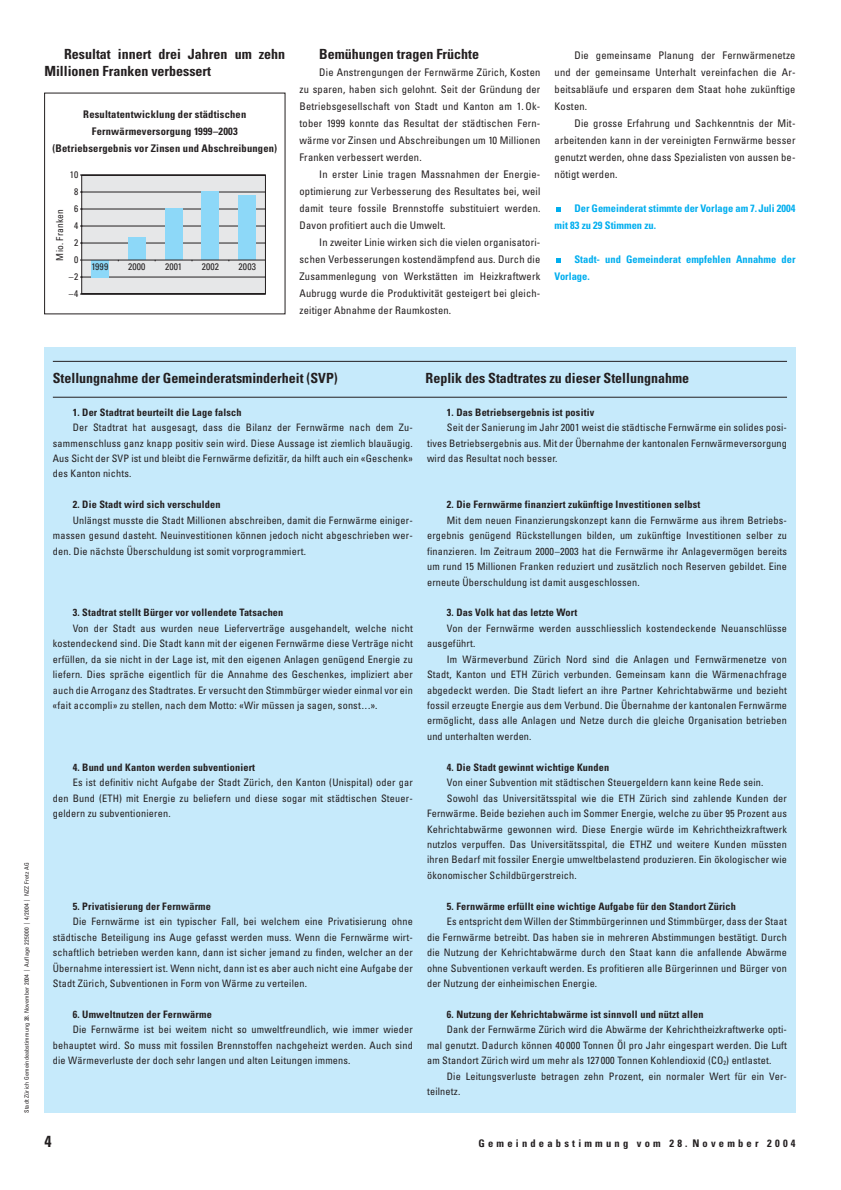
<style>
.page{position:relative;width:841px;height:1190px;background:#fff}
.page>*{position:absolute;margin:0;border:0;box-sizing:border-box;transform-origin:0 0}
.t1{font:700 condensed 16px "Univers";color:#231f20}
.t2{font:700 condensed 14px/17px "Univers";color:#231f20}
.t3{font:condensed 10.5px/17px "Univers";letter-spacing:.02em;color:#231f20;text-align:justify}
.t4{font:700 condensed 10.5px/17px "Univers";color:#00aeef}
.t5{font:700 condensed 10.5px/17px "Univers";letter-spacing:.02em;color:#231f20;text-align:center}
.t6{font:700 condensed 10.5px "Univers";letter-spacing:.305em;color:#231f20}
.t7{font:condensed 10.2px/15.4px "Univers";letter-spacing:.02em;color:#231f20;text-align:justify}
.t8{font:700 condensed 10.2px "Univers";letter-spacing:.02em;color:#231f20}
.t9{font:condensed 9.5px/17px "Univers";letter-spacing:.02em;color:#231f20;text-align:center}
.t10{font:condensed 6px "Univers";letter-spacing:.03em;color:#231f20}
</style>
<div class="page">
<svg style="left:556px;top:258px;width:5px;height:5px"></svg>
<svg style="left:556px;top:207px;width:5px;height:5px"></svg>
<div style="left:44px;top:348px;width:752px;height:765px;background:#c6eafb"></div>
<hr style="left:53px;top:361px;width:734px;height:1px;background:#231f20">
<hr style="left:53px;top:397px;width:734px;height:1px;background:#231f20">
<svg style="left:80px;top:174px;width:186px;height:121px;background:#d3d5d6"></svg>
<div style="left:91px;top:260px;width:17px;height:18px;background:#8dd8f8"></div>
<div style="left:128px;top:237px;width:17px;height:23px;background:#8dd8f8"></div>
<div style="left:165px;top:208px;width:17px;height:52px;background:#8dd8f8"></div>
<div style="left:202px;top:191px;width:17px;height:69px;background:#8dd8f8"></div>
<div style="left:239px;top:195px;width:17px;height:65px;background:#8dd8f8"></div>
<hr style="left:80px;top:260px;width:186px;height:1px;background:#231f20">
<h2 class="t2" style="left:44px;top:46px;width:242px;text-indent:20px">Resultat innert drei Jahren um zehn<br>Millionen Franken verbessert</h2>
<p class="t5" style="left:53px;top:107px;width:226px">Resultatentwicklung der städtischen<br>Fernwärmeversorgung 1999–2003 (Betriebsergebnis vor Zinsen und Abschreibungen)</p>
<p class="t9" style="left:69px;top:167px;width:11px">10<br>8<br>6<br>4<br>2<br>0 –2 –4</p>
<p class="t9" style="left:52px;top:261px;width:53px;rotate:-90deg">Mio. Franken</p>
<p class="t9" style="left:92px;top:259px;width:18px">1999</p>
<p class="t9" style="left:128px;top:259px;width:19px">2000</p>
<p class="t9" style="left:165px;top:259px;width:18px">2001</p>
<p class="t9" style="left:202px;top:259px;width:19px">2002</p>
<p class="t9" style="left:239px;top:259px;width:19px">2003</p>
<h2 class="t2" style="left:319px;top:46px;width:161px">Bemühungen tragen Früchte</h2>
<p class="t3" style="left:299px;top:64px;width:242px;text-indent:20px">Die Anstrengungen der Fernwärme Zürich, Kosten zu sparen, haben sich gelohnt. Seit der Gründung der Betriebsgesellschaft von Stadt und Kanton am 1. Ok&shy;tober 1999 konnte das Resultat der städtischen Fern&shy;wärme vor Zinsen und Abschreibungen um 10 Millionen Franken verbessert werden.</p>
<p class="t3" style="left:299px;top:166px;width:242px;text-indent:20px">In erster Linie tragen Massnahmen der Energie&shy;optimierung zur Verbesserung des Resultates bei, weil damit teure fossile Brennstoffe substituiert werden.<br>Davon profitiert auch die Umwelt.</p>
<p class="t3" style="left:299px;top:234px;width:242px;text-indent:20px">In zweiter Linie wirken sich die vielen organisatori&shy;schen Verbesserungen kostendämpfend aus. Durch die Zusammenlegung von Werkstätten im Heizkraftwerk Aubrugg wurde die Produktivität gesteigert bei gleich&shy;zeitiger Abnahme der Raumkosten.</p>
<p class="t3" style="left:555px;top:47px;width:242px;text-indent:20px">Die gemeinsame Planung der Fernwärmenetze und der gemeinsame Unterhalt vereinfachen die Ar&shy;beitsabläufe und ersparen dem Staat hohe zukünftige Kosten.</p>
<p class="t3" style="left:555px;top:115px;width:242px;text-indent:20px">Die grosse Erfahrung und Sachkenntnis der Mit&shy;arbeitenden kann in der vereinigten Fernwärme besser genutzt werden, ohne dass Spezialisten von aussen be&shy;nötigt werden.</p>
<p class="t4" style="left:555px;top:200px;width:242px;text-indent:20px">Der Gemeinderat stimmte der Vorlage am 7. Juli 2004 mit 83 zu 29 Stimmen zu.</p>
<p class="t4" style="left:555px;top:251px;width:242px;text-indent:20px">Stadt- und Gemeinderat empfehlen Annahme der<br>Vorlage.</p>
<p class="t10" style="left:24px;top:1113px;width:252px;rotate:-90deg">Stadt Zürich Gemeindeabstimmung 28. November 2004 | Auflage 225 000 | 4/2004 | NZZ Fretz AG</p>
<h2 class="t2" style="left:53px;top:371px;width:286px">Stellungnahme der Gemeinderatsminderheit (SVP)</h2>
<h2 class="t2" style="left:426px;top:371px;width:265px">Replik des Stadtrates zu dieser Stellungnahme</h2>
<p class="t8" style="left:73px;top:408px;width:170px">1. Der Stadtrat beurteilt die Lage falsch</p>
<p class="t7" style="left:53px;top:421px;width:362px;text-indent:20px">Der Stadtrat hat ausgesagt, dass die Bilanz der Fernwärme nach dem Zu&shy;sammenschluss ganz knapp positiv sein wird. Diese Aussage ist ziemlich blauäugig.<br>Aus Sicht der SVP ist und bleibt die Fernwärme defizitär, da hilft auch ein «Geschenk» des Kanton nichts.</p>
<p class="t8" style="left:73px;top:501px;width:149px">2. Die Stadt wird sich verschulden</p>
<p class="t7" style="left:53px;top:513px;width:362px;text-indent:20px">Unlängst musste die Stadt Millionen abschreiben, damit die Fernwärme einiger&shy;massen gesund dasteht. Neuinvestitionen können jedoch nicht abgeschrieben wer&shy;den. Die nächste Überschuldung ist somit vorprogrammiert.</p>
<p class="t8" style="left:447px;top:408px;width:149px">1. Das Betriebsergebnis ist positiv</p>
<p class="t7" style="left:427px;top:421px;width:362px;text-indent:20px">Seit der Sanierung im Jahr 2001 weist die städtische Fernwärme ein solides posi&shy;tives Betriebsergebnis aus. Mit der Übernahme der kantonalen Fernwärmeversorgung wird das Resultat noch besser.</p>
<p class="t8" style="left:447px;top:501px;width:255px">2. Die Fernwärme finanziert zukünftige Investitionen selbst</p>
<p class="t7" style="left:427px;top:513px;width:362px;text-indent:20px">Mit dem neuen Finanzierungskonzept kann die Fernwärme aus ihrem Betriebs&shy;ergebnis genügend Rückstellungen bilden, um zukünftige Investitionen selber zu finanzieren. Im Zeitraum 2000–2003 hat die Fernwärme ihr Anlagevermögen bereits um rund 15 Millionen Franken reduziert und zusätzlich noch Reserven gebildet. Eine erneute Überschuldung ist damit ausgeschlossen.</p>
<p class="t8" style="left:447px;top:609px;width:132px">3. Das Volk hat das letzte Wort</p>
<p class="t7" style="left:427px;top:621px;width:362px;text-indent:20px">Von der Fernwärme werden ausschliesslich kostendeckende Neuanschlüsse ausgeführt.</p>
<p class="t7" style="left:427px;top:652px;width:362px;text-indent:20px">Im Wärmeverbund Zürich Nord sind die Anlagen und Fernwärmenetze von Stadt, Kanton und ETH Zürich verbunden. Gemeinsam kann die Wärmenachfrage abgedeckt werden. Die Stadt liefert an ihre Partner Kehrichtabwärme und bezieht fossil erzeugte Energie aus dem Verbund. Die Übernahme der kantonalen Fernwärme ermöglicht, dass alle Anlagen und Netze durch die gleiche Organisation betrieben und unterhalten werden.</p>
<p class="t8" style="left:447px;top:763px;width:164px">4. Die Stadt gewinnt wichtige Kunden</p>
<p class="t7" style="left:447px;top:776px;width:318px">Von einer Subvention mit städtischen Steuergeldern kann keine Rede sein.</p>
<p class="t7" style="left:447px;top:791px;width:342px">Sowohl das Universitätsspital wie die ETH Zürich sind zahlende Kunden der</p>
<p class="t7" style="left:427px;top:807px;width:362px">Fernwärme. Beide beziehen auch im Sommer Energie, welche zu über 95 Prozent aus</p>
<p class="t7" style="left:427px;top:822px;width:362px">Kehrichtabwärme gewonnen wird. Diese Energie würde im Kehrichtheizkraftwerk</p>
<p class="t7" style="left:427px;top:838px;width:362px">nutzlos verpuffen. Das Universitätsspital, die ETHZ und weitere Kunden müssten</p>
<p class="t7" style="left:427px;top:853px;width:362px">ihren Bedarf mit fossiler Energie umweltbelastend produzieren. Ein ökologischer wie</p>
<p class="t7" style="left:427px;top:868px;width:151px">ökonomischer Schildbürgerstreich.</p>
<p class="t8" style="left:447px;top:902px;width:291px">5. Fernwärme erfüllt eine wichtige Aufgabe für den Standort Zürich</p>
<p class="t7" style="left:427px;top:915px;width:362px;text-indent:20px">Es entspricht dem Willen der Stimmbürgerinnen und Stimmbürger, dass der Staat die Fernwärme betreibt. Das haben sie in mehreren Abstimmungen bestätigt. Durch die Nutzung der Kehrichtabwärme durch den Staat kann die anfallende Abwärme ohne Subventionen verkauft werden. Es profitieren alle Bürgerinnen und Bürger von der Nutzung der einheimischen Energie.</p>
<p class="t8" style="left:447px;top:1010px;width:258px">6. Nutzung der Kehrichtabwärme ist sinnvoll und nützt allen</p>
<p class="t7" style="left:427px;top:1023px;width:361px;text-indent:20px">Dank der Fernwärme Zürich wird die Abwärme der Kehrichtheizkraftwerke opti&shy;mal genutzt. Dadurch können 40 000 Tonnen Öl pro Jahr eingespart werden. Die Luft am Standort Zürich wird um mehr als 127000 Tonnen Kohlendioxid (CO<sub>2</sub>) entlastet.</p>
<p class="t7" style="left:427px;top:1069px;width:362px;text-indent:20px">Die Leitungsverluste betragen zehn Prozent, ein normaler Wert für ein Ver&shy;teilnetz.</p>
<p class="t8" style="left:73px;top:609px;width:212px">3. Stadtrat stellt Bürger vor vollendete Tatsachen</p>
<p class="t7" style="left:53px;top:621px;width:362px;text-indent:20px">Von der Stadt aus wurden neue Lieferverträge ausgehandelt, welche nicht kostendeckend sind. Die Stadt kann mit der eigenen Fernwärme diese Verträge nicht erfüllen, da sie nicht in der Lage ist, mit den eigenen Anlagen genügend Energie zu liefern. Dies spräche eigentlich für die Annahme des Geschenkes, impliziert aber auch die Arroganz des Stadtrates. Er versucht den Stimmbürger wieder einmal vor ein «fait accompli» zu stellen, nach dem Motto: «Wir müssen ja sagen, sonst...».</p>
<p class="t8" style="left:73px;top:763px;width:184px">4. Bund und Kanton werden subventioniert</p>
<p class="t7" style="left:53px;top:776px;width:362px;text-indent:20px">Es ist definitiv nicht Aufgabe der Stadt Zürich, den Kanton (Unispital) oder gar den Bund (ETH) mit Energie zu beliefern und diese sogar mit städtischen Steuer&shy;geldern zu subventionieren.</p>
<p class="t8" style="left:73px;top:902px;width:140px">5. Privatisierung der Fernwärme</p>
<p class="t7" style="left:53px;top:915px;width:362px;text-indent:20px">Die Fernwärme ist ein typischer Fall, bei welchem eine Privatisierung ohne städtische Beteiligung ins Auge gefasst werden muss. Wenn die Fernwärme wirt&shy;schaftlich betrieben werden kann, dann ist sicher jemand zu finden, welcher an der Übernahme interessiert ist. Wenn nicht, dann ist es aber auch nicht eine Aufgabe der Stadt Zürich, Subventionen in Form von Wärme zu verteilen.</p>
<p class="t8" style="left:73px;top:1010px;width:141px">6. Umweltnutzen der Fernwärme</p>
<p class="t7" style="left:53px;top:1023px;width:362px;text-indent:20px">Die Fernwärme ist bei weitem nicht so umweltfreundlich, wie immer wieder behauptet wird. So muss mit fossilen Brennstoffen nachgeheizt werden. Auch sind die Wärmeverluste der doch sehr langen und alten Leitungen immens.</p>
<h1 class="t1" style="left:44px;top:1135px;width:9px">4</h1>
<p class="t6" style="left:479px;top:1139px;width:319px">Gemeindeabstimmung vom 28. November 2004</p>
</div>
